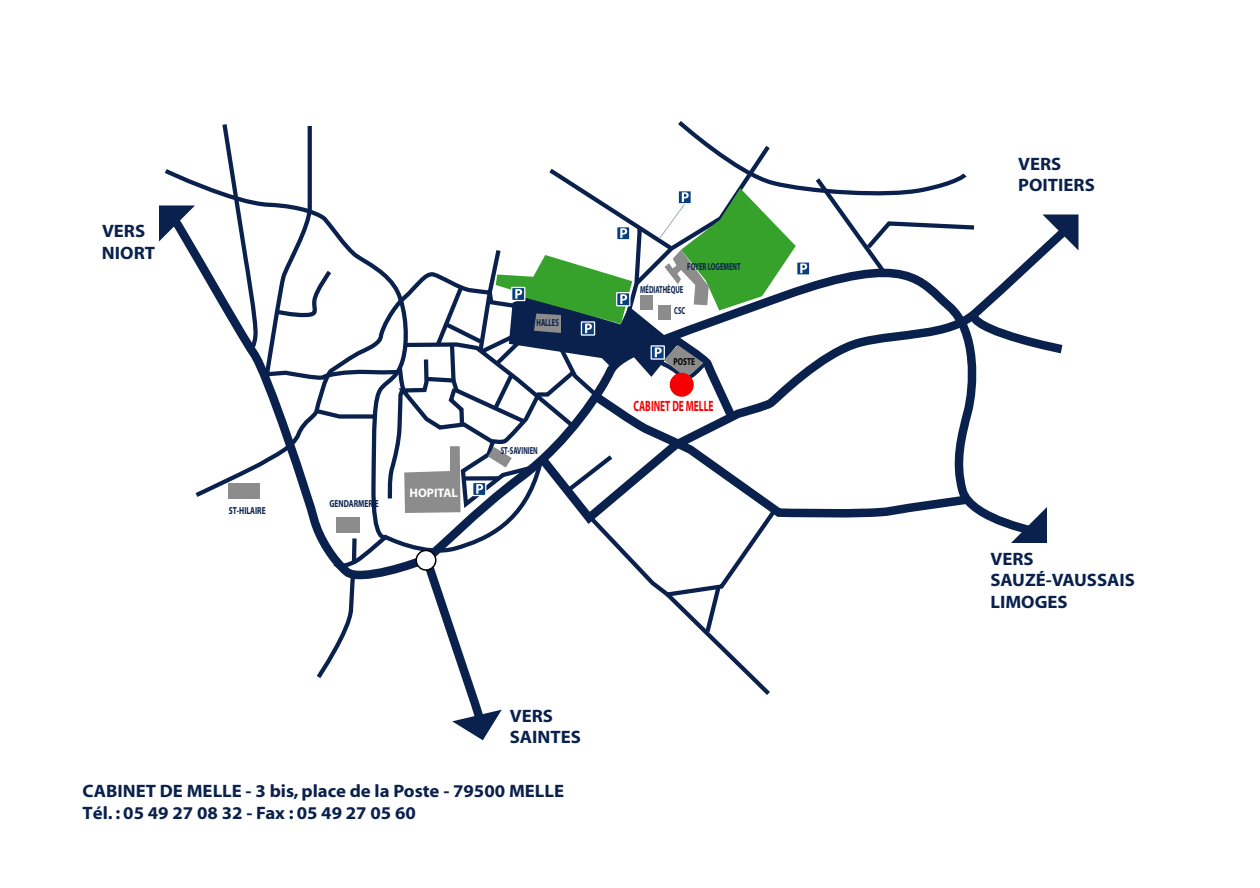
<style>
.page{position:relative;width:1260px;height:888px;background:#fff}
.page>*{position:absolute;margin:0;border:0;box-sizing:border-box;transform-origin:0 0}
.t1{font:700 18px/21.8px "Myriad";color:#09214c;scale:1.04 1}
.t2{font:700 15px "Myriad";color:#f60002;scale:.63 1}
.t3{font:700 12.45px "Myriad";color:#fff}
.t4{font:700 10.2px/21.8px "Myriad";color:#09214c;text-align:right;scale:.64 1}
.t5{font:700 10.2px "Myriad";color:#09214c;scale:.73 1}
.t6{font:700 10.2px "Myriad";color:#000;scale:.73 1}
</style>
<div class="page">
<svg style="left:161px;top:169px;width:59px;height:103px"></svg>
<svg style="left:195px;top:272px;width:25px;height:225px"></svg>
<svg style="left:159px;top:206px;width:36px;height:36px"></svg>
<svg style="left:220px;top:121px;width:858px;height:619px"></svg>
<p class="t1" style="left:102px;top:221px;width:52px">VERS<br>NIORT</p>
<p class="t5" style="left:229px;top:505px;width:52px">ST-HILAIRE</p>
<p class="t4" style="left:536px;top:312px;width:37px">HALLES</p>
<p class="t5" style="left:330px;top:498px;width:69px">GENDARMERIE</p>
<p class="t3" style="left:410px;top:486px;width:50px">HOPITAL</p>
<p class="t4" style="left:501px;top:440px;width:59px">ST-SAVINIEN</p>
<p class="t4" style="left:687px;top:256px;width:85px">FOYER LOGEMENT</p>
<p class="t4" style="left:640px;top:279px;width:72px">MÉDIATHÈQUE<br>CSC</p>
<p class="t6" style="left:674px;top:356px;width:31px">POSTE</p>
<p class="t2" style="left:633px;top:398px;width:129px">CABINET DE MELLE</p>
<p class="t1" style="left:510px;top:705px;width:70px">VERS<br>SAINTES</p>
<p class="t1" style="left:83px;top:781px;width:465px">CABINET DE MELLE - 3 bis,place de la Poste - 79500 MELLE<br>Tél. : 05 49 27 08 32 - Fax : 05 49 27 05 60</p>
<p class="t1" style="left:1018px;top:153px;width:75px">VERS<br>POITIERS</p>
<p class="t1" style="left:990px;top:548px;width:140px">VERS<br>SAUZÉ-VAUSSAIS<br>LIMOGES</p>
</div>
